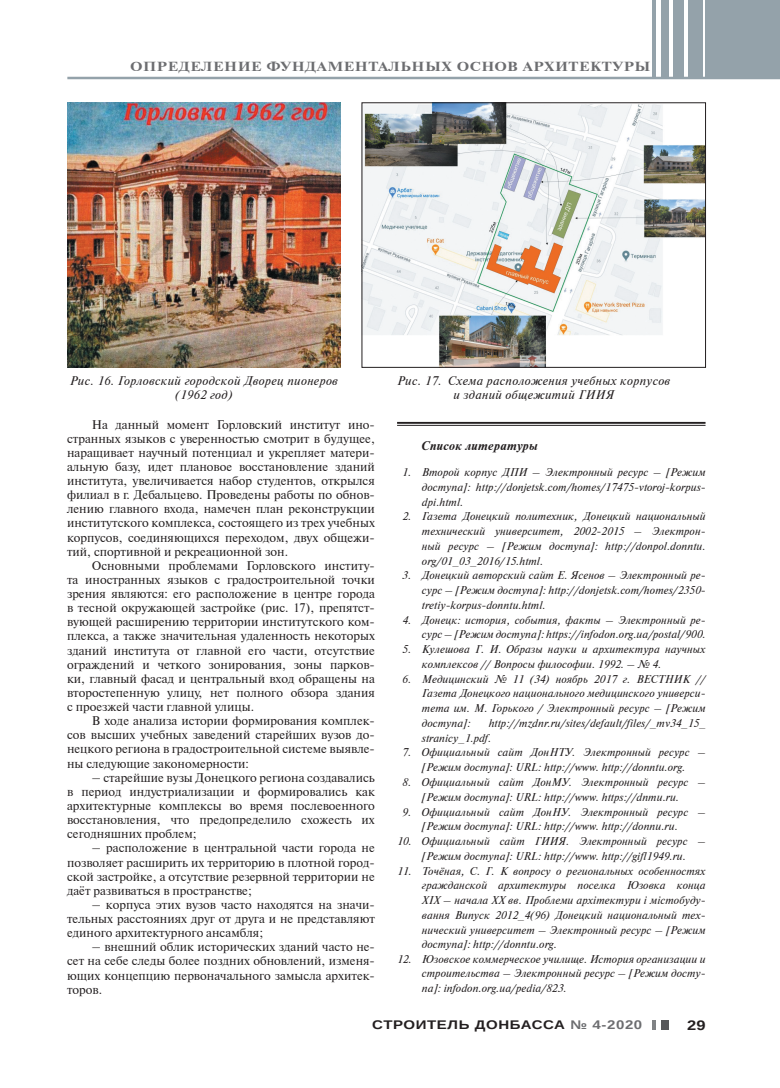
<style>
.page{position:relative;width:780px;height:1088px;background:#fff}
.page>*{position:absolute;margin:0;border:0;box-sizing:border-box;transform-origin:0 0}
.t1{font:700 13.75px "Arimo";color:#231f20;scale:1.2 1}
.колонтитул{font:700 13.12px "Newton C";letter-spacing:.04em;color:#6c6d70;scale:1.2 1}
.основной{font:12.5px/14.1px "Newton C";color:#231f20;text-align:justify}
.подпись_фото{font:italic 12.5px/14.1px "Newton C";letter-spacing:.03em;color:#231f20;text-align:center}
.t2{font:700 12.5px "Arimo";letter-spacing:.04em;color:#231f20;scale:1.2 1}
.библиограф{font:italic 700 12.5px "Newton C";letter-spacing:.03em;color:#231f20}
.t3{font:italic 11.25px/14.8px "Newton C";letter-spacing:.01em;color:#231f20;text-align:justify}
.s1{color:#6c6d70}
</style>
<div class="page">
<div style="left:705px;top:0;width:75px;height:78px;background:#94a2aa"></div>
<div style="left:688px;top:0;width:14px;height:78px;background:#94a2aa"></div>
<div style="left:673px;top:0;width:10px;height:78px;background:#94a2aa"></div>
<div style="left:661px;top:0;width:7px;height:78px;background:#94a2aa"></div>
<hr style="left:652px;top:0;width:4px;height:78px;background:#94a2aa">
<div style="left:661px;top:1020px;width:7px;height:9px;background:#57585a"></div>
<svg style="left:652px;top:1020px;width:4px;height:9px"></svg>
<hr style="left:67px;top:77px;width:713px;height:2px;background:#94a2aa">
<hr style="left:397px;top:422px;width:308px;height:2px;background:#231f20">
<hr style="left:397px;top:425px;width:308px;height:1px;background:#231f20">
<img style="left:363px;top:104px;width:340px;height:262px">
<div style="left:361px;top:102px;width:344px;height:266px;border:1px solid #231f20"></div>
<img style="left:67px;top:103px;width:273px;height:265px">
<p class="колонтитул" style="left:130px;top:59px;width:435px">ОПРЕДЕЛЕНИЕ ФУНДАМЕНТАЛЬНЫХ ОСНОВ АРХИТЕКТУРЫ</p>
<p class="подпись_фото" style="left:70px;top:374px;width:269px">Рис. 16. Горловский городской Дворец пионеров (1962 год)</p>
<p class="основной" style="left:67px;top:417px;width:309px;text-indent:25px">На данный момент Горловский институт ино&shy;странных языков с уверенностью смотрит в будущее, наращивает научный потенциал и укрепляет матери&shy;альную базу, идет плановое восстановление зданий института, увеличивается набор студентов, открылся филиал в г. Дебальцево. Проведены работы по обнов&shy;лению главного входа, намечен план реконструкции институтского комплекса, состоящего из трех учебных корпусов, соединяющихся переходом, двух общежи&shy;тий, спортивной и рекреационной зон.</p>
<p class="основной" style="left:67px;top:558px;width:309px;text-indent:25px">Основными проблемами Горловского институ&shy;та иностранных языков с градостроительной точки зрения являются: его расположение в центре города в тесной окружающей застройке (рис. 17), препятст&shy;вующей расширению территории институтского ком&shy;плекса, а также значительная удаленность некоторых зданий института от главной его части, отсутствие ограждений и четкого зонирования, зоны парков&shy;ки, главный фасад и центральный вход обращены на второстепенную улицу, нет полного обзора здания с проезжей части главной улицы.</p>
<p class="основной" style="left:67px;top:714px;width:309px;text-indent:25px">В ходе анализа истории формирования комплек&shy;сов высших учебных заведений старейших вузов до&shy;нецкого региона в градостроительной системе выявле&shy;ны следующие закономерности:</p>
<p class="основной" style="left:67px;top:770px;width:309px;text-indent:25px">– старейшие вузы Донецкого региона создавались в период индустриализации и формировались как архитектурные комплексы во время послевоенного восстановления, что предопределило схожесть их сегодняшних проблем;</p>
<p class="основной" style="left:67px;top:841px;width:309px;text-indent:25px">– расположение в центральной части города не позволяет расширить их территорию в плотной город&shy;ской застройке, а отсутствие резервной территории не даёт развиваться в пространстве;</p>
<p class="основной" style="left:67px;top:897px;width:309px;text-indent:25px">– корпуса этих вузов часто находятся на значи&shy;тельных расстояниях друг от друга и не представляют единого архитектурного ансамбля;</p>
<p class="основной" style="left:67px;top:940px;width:309px;text-indent:25px">– внешний облик исторических зданий часто не&shy;сет на себе следы более поздних обновлений, изменя&shy;ющих концепцию первоначального замысла архитек&shy;торов.</p>
<p class="подпись_фото" style="left:397px;top:374px;width:275px">Рис. 17. Схема расположения учебных корпусов и зданий общежитий ГИИЯ</p>
<p class="библиограф" style="left:422px;top:439px;width:117px">Список литературы</p>
<p class="t3" style="left:422px;top:465px;width:285px;text-indent:-20px">1. Второй корпус ДПИ – Электронный ресурс – [Режим доступа]: http://donjetsk.com/homes/17475-vtoroj-korpus&shy;dpi.html.</p>
<p class="t3" style="left:422px;top:509px;width:285px;text-indent:-20px">2. Газета Донецкий политехник, Донецкий национальный технический университет, 2002-2015 – Электрон&shy;ный ресурс – [Режим доступа]: http://donpol.donntu. org/01_03_2016/15.html.</p>
<p class="t3" style="left:422px;top:568px;width:285px;text-indent:-20px">3. Донецкий авторский сайт Е. Ясенов – Электронный ре&shy;сурс – [Режим доступа]: http://donjetsk.com/homes/2350- tretiy-korpus-donntu.html.</p>
<p class="t3" style="left:402px;top:612px;width:304px;text-align:right">4. Донецк: история, события, факты – Электронный ре&shy;сурс – [Режим доступа]: https://infodon.org.ua/postal/900.</p>
<p class="t3" style="left:422px;top:642px;width:285px;text-indent:-20px">5. Кулешова Г. И. Образы науки и архитектура научных комплексов // Вопросы философии. 1992. – № 4.</p>
<p class="t3" style="left:422px;top:671px;width:285px;text-indent:-20px">6. Медицинский № 11 (34) ноябрь 2017 г. ВЕСТНИК // Газета Донецкого национального медицинского универси&shy;тета им. М. Горького / Электронный ресурс – [Режим доступа]:</p>
<p class="t3" style="left:422px;top:716px;width:285px;text-indent:67px">http://mzdnr.ru/sites/default/files/_mv34_15_ stranicy_1.pdf.</p>
<p class="t3" style="left:402px;top:745px;width:305px;text-align:center">7. Официальный сайт ДонНТУ. Электронный ресурс – [Режим доступа]: URL: http://www. http://donntu.org.</p>
<p class="t3" style="left:422px;top:775px;width:285px;text-indent:-20px">8. Официальный сайт ДонМУ. Электронный ресурс – [Режим доступа]: URL: http://www. https://dnmu.ru.</p>
<p class="t3" style="left:422px;top:804px;width:285px;text-indent:-20px">9. Официальный сайт ДонНУ. Электронный ресурс – [Режим доступа]: URL: http://www. http://donnu.ru.</p>
<p class="t3" style="left:397px;top:834px;width:310px;text-align:center">10. Официальный сайт ГИИЯ. Электронный ресурс – [Режим доступа]: URL: http://www. http://gifl1949.ru.</p>
<p class="t3" style="left:422px;top:863px;width:285px;text-indent:-25px">11. Точёная, С. Г. К вопросу о региональных особенностях гражданской архитектуры поселка Юзовка конца ХIХ – начала ХХ вв. Проблеми архітектури і містобуду&shy;вання Випуск 2012_4(96) Донецкий национальный тех&shy;нический университет – Электронный ресурс – [Режим доступа]: http://donntu.org.</p>
<p class="t3" style="left:422px;top:952px;width:285px;line-height:14.4px;text-indent:-25px">12. Юзовское коммерческое училище. История организации и строительства – Электронный ресурс – [Режим досту&shy;па]: infodon.org.ua/pedia/823.</p>
<p class="t2" style="left:372px;top:1016px;width:226px">СТРОИТЕЛЬ ДОНБАССА <span class="s1">№ 4-2020</span></p>
<p class="t1" style="left:687px;top:1016px;width:17px">29</p>
</div>
